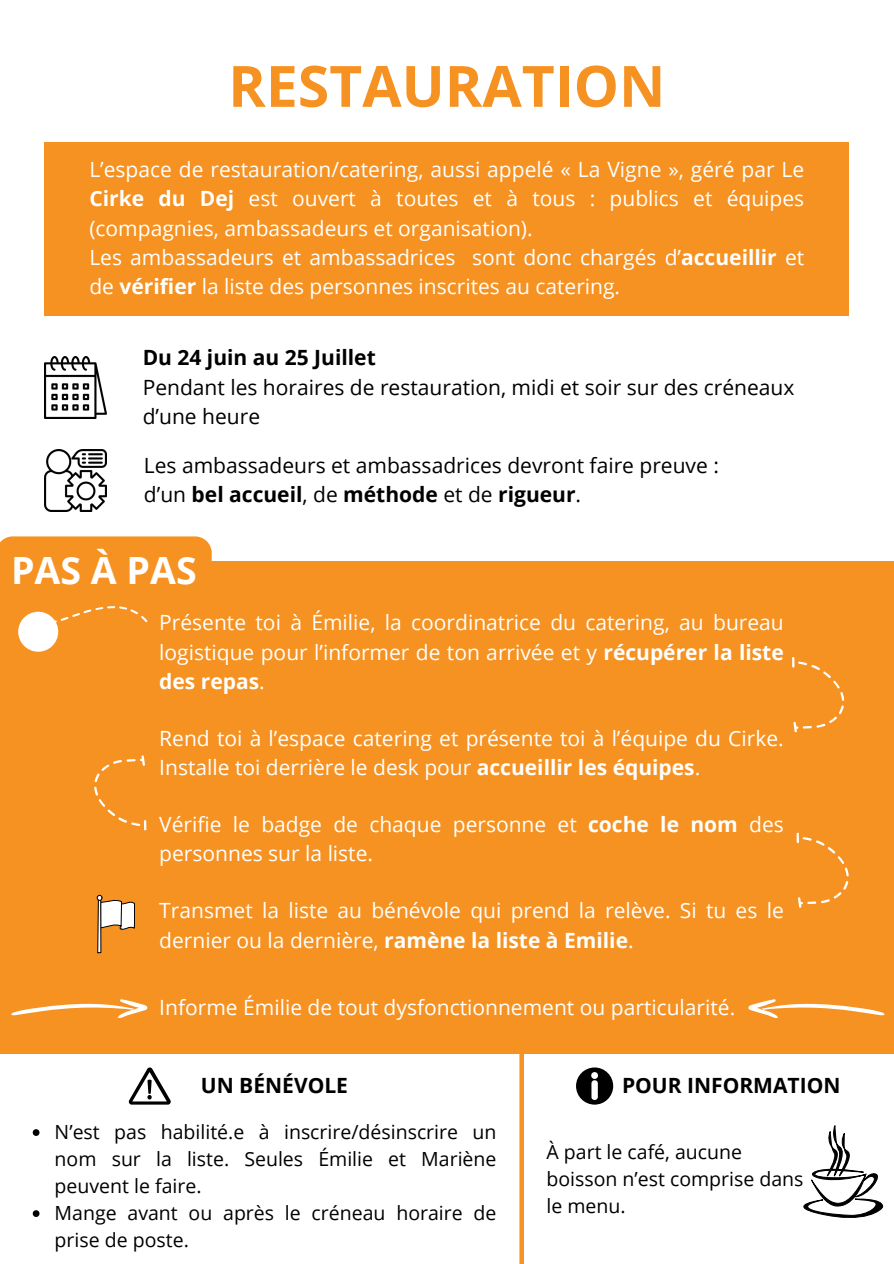
<style>
.page{position:relative;width:894px;height:1264px;background:#fff}
.page>*{position:absolute;margin:0;border:0;box-sizing:border-box;transform-origin:0 0}
.t1{font:700 57px "Open Sans";color:#f69221}
.t2{font:700 37.5px "Open Sans";color:#fff}
.t3{font:21px/29.2px "Open Sans";color:#fff}
.t4{font:21px/29.2px "Open Sans";color:#000}
.t5{font:700 21px "Open Sans";color:#000}
.t6{font:19.5px/27px "Open Sans";color:#000}
.s1{font-weight:700}
.s2{font-weight:400}
</style>
<div class="page">
<div style="left:45px;top:142px;width:803px;height:174px;background:#f69221"></div>
<div style="left:0;top:561px;width:893px;height:492px;background:#f69221"></div>
<img style="left:45px;top:357px;width:61px;height:62px">
<img style="left:45px;top:449px;width:61px;height:62px">
<svg style="left:0;top:536px;width:212px;height:116px"></svg>
<svg style="left:792px;top:657px;width:53px;height:76px"></svg>
<svg style="left:796px;top:832px;width:53px;height:76px"></svg>
<svg style="left:94px;top:755px;width:53px;height:76px"></svg>
<svg style="left:803px;top:1125px;width:80px;height:93px"></svg>
<div style="left:519px;top:1053px;width:5px;height:210px;background:#f69221"></div>
<svg style="left:129px;top:1067px;width:42px;height:37px"></svg>
<svg style="left:576px;top:1067px;width:37px;height:37px"></svg>
<svg style="left:97px;top:894px;width:38px;height:59px"></svg>
<svg style="left:11px;top:999px;width:136px;height:19px"></svg>
<svg style="left:748px;top:999px;width:136px;height:19px"></svg>
<svg style="left:33px;top:1129px;width:6px;height:6px"></svg>
<svg style="left:33px;top:1210px;width:6px;height:6px"></svg>
<p class="t1" style="left:228px;top:46px;width:438px">RESTAURATION</p>
<p class="t3" style="left:89px;top:154px;width:716px;text-align:justify">L’espace de restauration/catering, aussi appelé « La Vigne », géré par Le <span class="s1">Cirke du Dej</span> est ouvert à toutes et à tous : publics et équipes (compagnies, ambassadeurs et organisation).</p>
<h2 class="t3" style="left:89px;top:242px;width:716px">Les ambassadeurs et ambassadrices sont donc chargés d’<span class="s1">accueillir</span> et de <span class="s1">vérifier</span> la liste des personnes inscrites au catering.</h2>
<p class="t5" style="left:143px;top:343px;width:234px">Du 24 juin au 25 Juillet</p>
<p class="t4" style="left:143px;top:372px;width:653px">Pendant les horaires de restauration, midi et soir sur des créneaux d’une heure</p>
<p class="t4" style="left:144px;top:450px;width:576px">Les ambassadeurs et ambassadrices devront faire preuve :</p>
<p class="t5" style="left:144px;top:479px;width:438px"><span class="s2">d’un</span> bel accueil<span class="s2">, de</span> méthode <span class="s2">et de</span> rigueur<span class="s2">.</span></p>
<p class="t2" style="left:11px;top:544px;width:187px">PAS À PAS</p>
<p class="t3" style="left:159px;top:607px;width:626px;text-align:justify">Présente toi à Émilie, la coordinatrice du catering, au bureau logistique pour l’informer de ton arrivée et y <span class="s1">récupérer la liste des repas</span>.</p>
<p class="t3" style="left:159px;top:723px;width:626px">Rend toi à l’espace catering et présente toi à l’équipe du Cirke.<br>Installe toi derrière le desk pour <span class="s1">accueillir les équipes</span>.</p>
<p class="t3" style="left:159px;top:809px;width:626px">Vérifie le badge de chaque personne et <span class="s1">coche le nom</span> des personnes sur la liste.</p>
<p class="t3" style="left:159px;top:895px;width:626px">Transmet la liste au bénévole qui prend la relève. Si tu es le dernier ou la dernière, <span class="s1">ramène la liste à Emilie</span>.</p>
<p class="t3" style="left:159px;top:992px;width:577px">Informe Émilie de tout dysfonctionnement ou particularité.</p>
<p class="t5" style="left:201px;top:1070px;width:149px">UN BÉNÉVOLE</p>
<p class="t5" style="left:621px;top:1070px;width:220px">POUR INFORMATION</p>
<p class="t6" style="left:55px;top:1118px;width:443px;text-align:justify">N’est pas habilité.e à inscrire/désinscrire un nom sur la liste. Seules Émilie et Mariène peuvent le faire.</p>
<p class="t6" style="left:55px;top:1199px;width:443px">Mange avant ou après le créneau horaire de prise de poste.</p>
<p class="t6" style="left:546px;top:1137px;width:258px">À part le café, aucune boisson n’est comprise dans le menu.</p>
</div>
